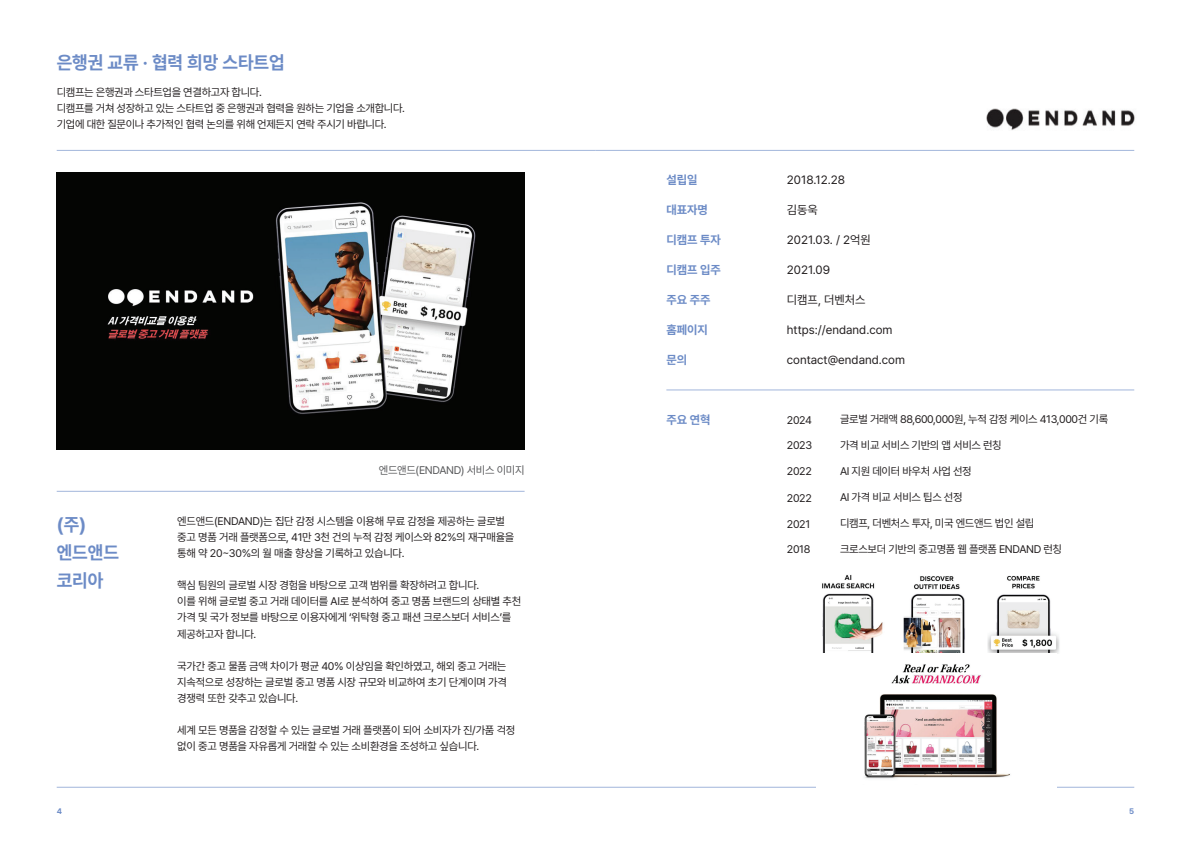
<style>
.page{position:relative;width:1191px;height:842px;background:#fff}
.page>*{position:absolute;margin:0;border:0;box-sizing:border-box;transform-origin:0 0}
.t1{font:700 18.5px/28px "Pretendard";color:#6c8bc6}
.t2{font:12px "Pretendard";color:#231f20}
.t3{font:700 12px "Pretendard";color:#6c8bc6}
.t4{font:11px/16px "Pretendard";letter-spacing:-.025em;color:#231f20}
.t5{font:11px "Pretendard";letter-spacing:-.03em;color:#57585a}
.t6{font:700 8px "Pretendard";color:#6c8bc6}
</style>
<div class="page">
<hr style="left:57px;top:491px;width:467px;height:1px;background:#6c8bc6">
<hr style="left:666px;top:390px;width:468px;height:1px;background:#6c8bc6">
<hr style="left:57px;top:150px;width:538px;height:1px;background:#6c8bc6">
<hr style="left:595px;top:150px;width:539px;height:1px;background:#6c8bc6">
<hr style="left:57px;top:787px;width:1077px;height:1px;background:#6c8bc6">
<img style="left:57px;top:173px;width:467px;height:276px">
<img style="left:986px;top:108px;width:149px;height:22px">
<img style="left:822px;top:575px;width:238px;height:78px">
<img style="left:864px;top:664px;width:146px;height:115px">
<h1 class="t1" style="left:57px;top:48px;width:229px">은행권 교류 · 협력 희망 스타트업</h1>
<p class="t4" style="left:57px;top:83px;width:350px">디캠프는 은행권과 스타트업을 연결하고자 합니다.<br>디캠프를 거쳐 성장하고 있는 스타트업 중 은행권과 협력을 원하는 기업을 소개합니다. 기업에 대한 질문이나 추가적인 협력 논의를 위해 언제든지 연락 주시기 바랍니다.</p>
<h1 class="t1" style="left:57px;top:510px;width:64px">(주) 엔드앤드 코리아</h1>
<p class="t5" style="left:379px;top:462px;width:147px">엔드앤드(ENDAND) 서비스 이미지</p>
<p class="t4" style="left:177px;top:512px;width:339px">엔드앤드(ENDAND)는 집단 감정 시스템을 이용해 무료 감정을 제공하는 글로벌 중고 명품 거래 플랫폼으로, 41만 3천 건의 누적 감정 케이스와 82%의 재구매율을 통해 약 20~30%의 월 매출 향상을 기록하고 있습니다.</p>
<p class="t4" style="left:177px;top:576px;width:345px">핵심 팀원의 글로벌 시장 경험을 바탕으로 고객 범위를 확장하려고 합니다.<br>이를 위해 글로벌 중고 거래 데이터를 AI로 분석하여 중고 명품 브랜드의 상태별 추천 가격 및 국가 정보를 바탕으로 이용자에게 ‘위탁형 중고 패션 크로스보더 서비스’를</p>
<p class="t4" style="left:177px;top:625px;width:81px">제공하고자 합니다.</p>
<p class="t4" style="left:177px;top:657px;width:331px;text-align:justify">국가간 중고 물품 금액 차이가 평균 40% 이상임을 확인하였고, 해외 중고 거래는 지속적으로 성장하는 글로벌 중고 명품 시장 규모와 비교하여 초기 단계이며 가격 경쟁력 또한 갖추고 있습니다.</p>
<p class="t4" style="left:177px;top:721px;width:340px">세계 모든 명품을 감정할 수 있는 글로벌 거래 플랫폼이 되어 소비자가 진/가품 걱정 없이 중고 명품을 자유롭게 거래할 수 있는 소비환경을 조성하고 싶습니다.</p>
<p class="t3" style="left:666px;top:171px;width:33px">설립일</p>
<p class="t3" style="left:666px;top:201px;width:43px">대표자명</p>
<p class="t3" style="left:666px;top:231px;width:56px">디캠프 투자</p>
<p class="t3" style="left:666px;top:261px;width:56px">디캠프 입주</p>
<p class="t3" style="left:666px;top:291px;width:46px">주요 주주</p>
<p class="t3" style="left:666px;top:321px;width:43px">홈페이지</p>
<p class="t3" style="left:666px;top:351px;width:22px">문의</p>
<p class="t3" style="left:666px;top:411px;width:46px">주요 연혁</p>
<p class="t2" style="left:787px;top:171px;width:60px">2018.12.28</p>
<p class="t2" style="left:787px;top:201px;width:33px">김동욱</p>
<p class="t2" style="left:787px;top:231px;width:85px">2021.03. / 2억원</p>
<p class="t2" style="left:787px;top:261px;width:45px">2021.09</p>
<p class="t2" style="left:787px;top:291px;width:80px">디캠프, 더벤처스</p>
<p class="t2" style="left:787px;top:321px;width:107px">https://endand.com</p>
<p class="t2" style="left:787px;top:351px;width:120px">contact@endand.com</p>
<p class="t4" style="left:787px;top:411px;width:27px">2024</p>
<p class="t4" style="left:787px;top:437px;width:27px">2023</p>
<p class="t4" style="left:787px;top:463px;width:26px">2022</p>
<p class="t4" style="left:787px;top:489px;width:26px">2022</p>
<p class="t4" style="left:787px;top:515px;width:25px">2021</p>
<p class="t4" style="left:787px;top:541px;width:25px">2018</p>
<p class="t4" style="left:840px;top:411px;width:270px">글로벌 거래액 88,600,000원, 누적 감정 케이스 413,000건 기록</p>
<p class="t4" style="left:840px;top:437px;width:163px">가격 비교 서비스 기반의 앱 서비스 런칭</p>
<p class="t4" style="left:840px;top:463px;width:133px">AI 지원 데이터 바우처 사업 선정</p>
<p class="t4" style="left:840px;top:489px;width:124px">AI 가격 비교 서비스 팁스 선정</p>
<p class="t4" style="left:840px;top:515px;width:196px">디캠프, 더벤처스 투자, 미국 엔드앤드 법인 설립</p>
<p class="t4" style="left:840px;top:541px;width:223px">크로스보더 기반의 중고명품 웹 플랫폼 ENDAND 런칭</p>
<p class="t6" style="left:57px;top:805px;width:7px">4</p>
<p class="t6" style="left:1129px;top:805px;width:7px">5</p>
</div>
